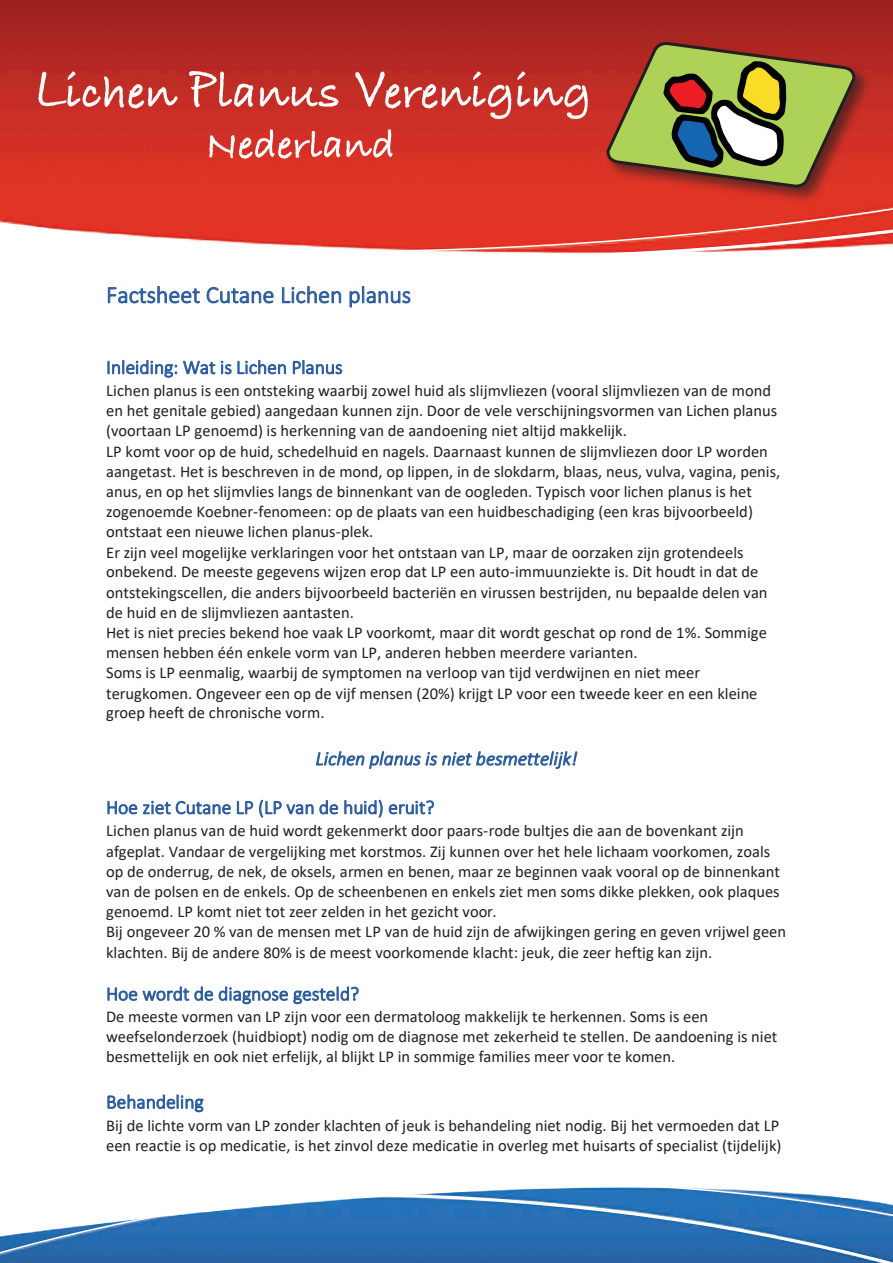
<style>
.page{position:relative;width:893px;height:1263px;background:#fff}
.page>*{position:absolute;margin:0;border:0;box-sizing:border-box;transform-origin:0 0}
.t1{font:300 24px "Calibri";color:#2c5c9d}
.t2{font:300 19.5px "Calibri";color:#2c5c9d}
.t3{font:italic 300 19.5px "Calibri";color:#2c5c9d}
.t4{font:16.5px/20.1px "Calibri";color:#231f20}
</style>
<div class="page">
<svg style="left:0;top:1187px;width:893px;height:76px"></svg>
<svg style="left:0;top:0;width:893px;height:252px"></svg>
<svg style="left:38px;top:71px;width:140px;height:38px"></svg>
<svg style="left:189px;top:71px;width:64px;height:36px"></svg>
<svg style="left:260px;top:85px;width:79px;height:22px"></svg>
<svg style="left:355px;top:71px;width:156px;height:48px"></svg>
<svg style="left:517px;top:71px;width:71px;height:48px"></svg>
<svg style="left:209px;top:129px;width:184px;height:30px"></svg>
<div style="left:604px;top:40px;width:267px;height:164px;background:#231f20;opacity:.63"></div>
<svg style="left:605px;top:40px;width:252px;height:149px"></svg>
<h1 class="t1" style="left:106px;top:280px;width:306px">Factsheet Cutane Lichen planus</h1>
<p class="t2" style="left:106px;top:355px;width:238px">Inleiding: Wat is Lichen Planus</p>
<p class="t4" style="left:106px;top:380px;width:675px">Lichen planus is een ontsteking waarbij zowel huid als slijmvliezen (vooral slijmvliezen van de mond en het genitale gebied) aangedaan kunnen zijn. Door de vele verschijningsvormen van Lichen planus (voortaan LP genoemd) is herkenning van de aandoening niet altijd makkelijk.<br>LP komt voor op de huid, schedelhuid en nagels. Daarnaast kunnen de slijmvliezen door LP worden aangetast. Het is beschreven in de mond, op lippen, in de slokdarm, blaas, neus, vulva, vagina, penis, anus, en op het slijmvlies langs de binnenkant van de oogleden. Typisch voor lichen planus is het zogenoemde Koebner-fenomeen: op de plaats van een huidbeschadiging (een kras bijvoorbeeld) ontstaat een nieuwe lichen planus-plek.<br>Er zijn veel mogelijke verklaringen voor het ontstaan van LP, maar de oorzaken zijn grotendeels onbekend. De meeste gegevens wijzen erop dat LP een auto-immuunziekte is. Dit houdt in dat de ontstekingscellen, die anders bijvoorbeeld bacteriën en virussen bestrijden, nu bepaalde delen van de huid en de slijmvliezen aantasten.<br>Het is niet precies bekend hoe vaak LP voorkomt, maar dit wordt geschat op rond de 1%. Sommige mensen hebben één enkele vorm van LP, anderen hebben meerdere varianten.<br>Soms is LP eenmalig, waarbij de symptomen na verloop van tijd verdwijnen en niet meer terugkomen. Ongeveer een op de vijf mensen (20%) krijgt LP voor een tweede keer en een kleine groep heeft de chronische vorm.</p>
<p class="t3" style="left:316px;top:746px;width:263px">Lichen planus is niet besmettelijk!</p>
<p class="t2" style="left:106px;top:795px;width:330px">Hoe ziet Cutane LP (LP van de huid) eruit?</p>
<p class="t4" style="left:106px;top:820px;width:682px">Lichen planus van de huid wordt gekenmerkt door paars-rode bultjes die aan de bovenkant zijn afgeplat. Vandaar de vergelijking met korstmos. Zij kunnen over het hele lichaam voorkomen, zoals op de onderrug, de nek, de oksels, armen en benen, maar ze beginnen vaak vooral op de binnenkant van de polsen en de enkels. Op de scheenbenen en enkels ziet men soms dikke plekken, ook plaques genoemd. LP komt niet tot zeer zelden in het gezicht voor.<br>Bij ongeveer 20 % van de mensen met LP van de huid zijn de afwijkingen gering en geven vrijwel geen klachten. Bij de andere 80% is de meest voorkomende klacht: jeuk, die zeer heftig kan zijn.</p>
<p class="t2" style="left:106px;top:982px;width:255px">Hoe wordt de diagnose gesteld?</p>
<p class="t4" style="left:106px;top:1006px;width:673px">De meeste vormen van LP zijn voor een dermatoloog makkelijk te herkennen. Soms is een weefselonderzoek (huidbiopt) nodig om de diagnose met zekerheid te stellen. De aandoening is niet besmettelijk en ook niet erfelijk, al blijkt LP in sommige families meer voor te komen.</p>
<p class="t2" style="left:106px;top:1090px;width:99px">Behandeling</p>
<p class="t4" style="left:106px;top:1115px;width:677px">Bij de lichte vorm van LP zonder klachten of jeuk is behandeling niet nodig. Bij het vermoeden dat LP een reactie is op medicatie, is het zinvol deze medicatie in overleg met huisarts of specialist (tijdelijk)</p>
</div>
